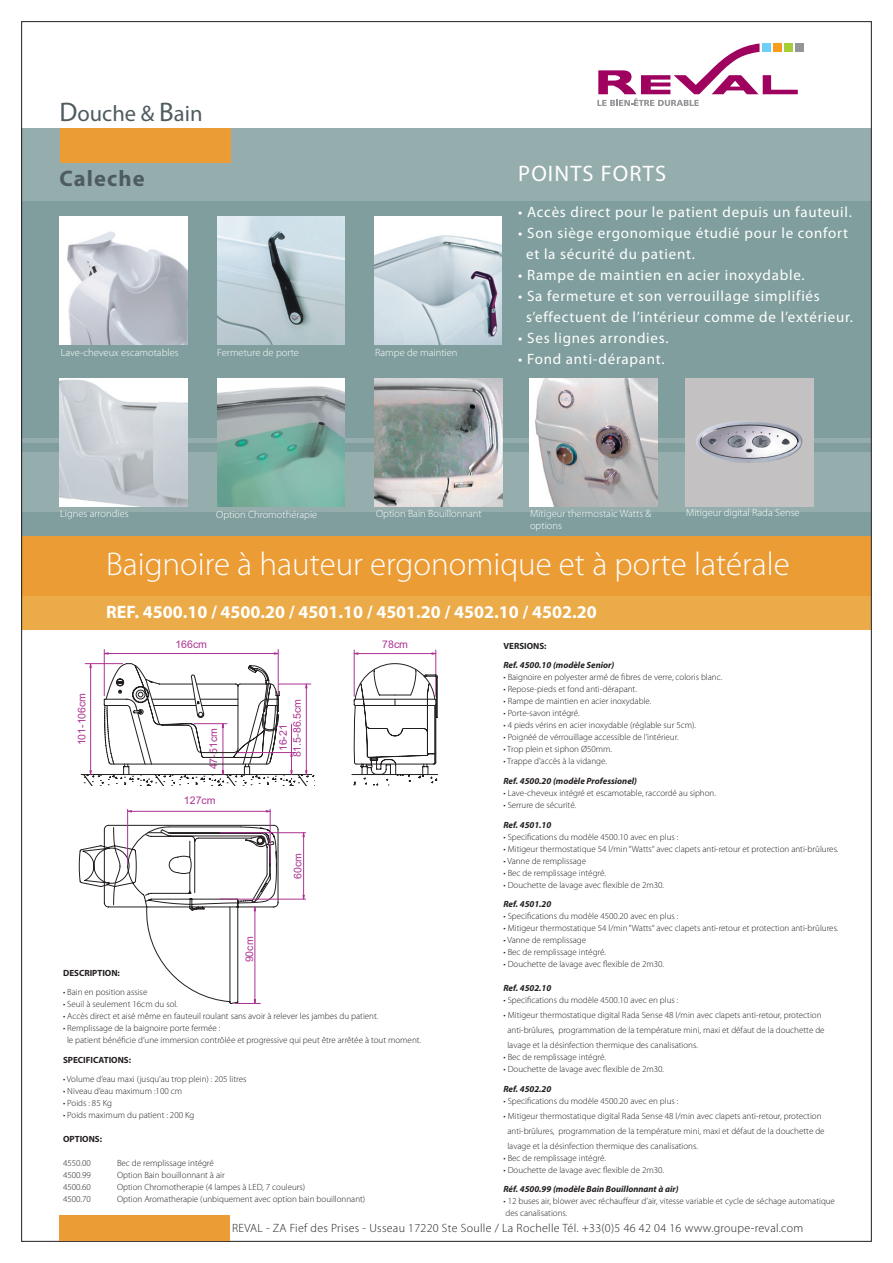
<style>
.page{position:relative;width:893px;height:1263px;background:#fff}
.page>*{position:absolute;margin:0;border:0;box-sizing:border-box;transform-origin:0 0}
.t1{font:300 33px "Myriad Pro";color:#fff}
.t2{font:22.5px "Myriad Pro";color:#4e5b5f}
.t3{font:22.5px "Myriad Pro";letter-spacing:.05em;color:#fff}
.t4{font:700 22.5px "Myriad Pro";letter-spacing:.05em;color:#4e5b5f}
.t5{font:700 18px "Myriad Pro";color:#fff}
.t6{font:15px/21px "Myriad Pro";letter-spacing:.05em;color:#fff}
.t7{font:300 12px "Myriad Pro";letter-spacing:.025em;color:#231f20}
.t8{font:300 10.5px/12.6px "Myriad Pro";color:#fff}
.t9{font:10.5px/14px "Arial";color:#ad3393}
.t10{font:300 9px/15px "Myriad Pro";color:#231f20}
.t11{font:italic 700 9px "Myriad Pro";color:#231f20}
.t12{font:700 9px "Myriad Pro";color:#231f20}
.s1{font-size:27px}
</style>
<div class="page">
<div style="left:22px;top:595px;width:849px;height:34px;background:#ebab48"></div>
<div style="left:22px;top:200px;width:849px;height:336px;background:#7f9e9d"></div>
<div style="left:22px;top:453px;width:849px;height:59px;background:#96adad"></div>
<div style="left:22px;top:536px;width:849px;height:59px;background:#ec9c35"></div>
<hr style="left:22px;top:438px;width:849px;height:4px;background:#96adad">
<div style="left:22px;top:128px;width:849px;height:72px;background:#96adad"></div>
<div style="left:60px;top:128px;width:170px;height:34px;background:#ec9c35"></div>
<div style="left:60px;top:1215px;width:170px;height:26px;background:#ec9c35"></div>
<img style="left:374px;top:217px;width:128px;height:127px">
<hr style="left:278px;top:649px;width:1px;height:47px;background:#ad3393">
<hr style="left:104px;top:649px;width:1px;height:47px;background:#ad3393">
<hr style="left:436px;top:650px;width:1px;height:46px;background:#ad3393">
<hr style="left:354px;top:650px;width:1px;height:46px;background:#ad3393">
<svg style="left:105px;top:653px;width:23px;height:1px"></svg>
<svg style="left:128px;top:653px;width:308px;height:8px"></svg>
<svg style="left:79px;top:661px;width:359px;height:343px"></svg>
<svg style="left:597px;top:43px;width:201px;height:63px"></svg>
<div style="left:762px;top:43px;width:9px;height:9px;background:#6bcff6"></div>
<div style="left:773px;top:43px;width:9px;height:9px;background:#f89c1c"></div>
<div style="left:784px;top:43px;width:9px;height:9px;background:#a6ce39"></div>
<div style="left:795px;top:43px;width:8px;height:9px;background:#939598"></div>
<img style="left:60px;top:217px;width:128px;height:127px">
<img style="left:217px;top:217px;width:128px;height:127px">
<img style="left:217px;top:378px;width:128px;height:128px">
<img style="left:60px;top:378px;width:128px;height:128px">
<img style="left:530px;top:378px;width:127px;height:128px">
<img style="left:375px;top:378px;width:127px;height:128px">
<img style="left:686px;top:378px;width:127px;height:128px">
<h2 class="t2" style="left:60px;top:101px;width:144px"><span class="s1">D</span>ouche &amp; <span class="s1">B</span>ain</h2>
<h2 class="t4" style="left:60px;top:166px;width:87px">Caleche</h2>
<p class="t8" style="left:61px;top:346px;width:120px">Lave-cheveux escamotables</p>
<p class="t8" style="left:217px;top:346px;width:83px">Fermeture de porte</p>
<p class="t8" style="left:375px;top:346px;width:84px">Rampe de maintien</p>
<h2 class="t3" style="left:518px;top:161px;width:149px">POINTS FORTS</h2>
<h3 class="t6" style="left:518px;top:202px;width:335px">• Accès direct pour le patient depuis un fauteuil.</h3>
<h3 class="t6" style="left:526px;top:223px;width:324px;text-indent:-8px">• Son siège ergonomique étudié pour le confort et la sécurité du patient.</h3>
<h3 class="t6" style="left:518px;top:265px;width:288px">• Rampe de maintien en acier inoxydable.</h3>
<h3 class="t6" style="left:526px;top:286px;width:328px;text-indent:-8px">• Sa fermeture et son verrouillage simplifiés s’effectuent de l’intérieur comme de l’extérieur.</h3>
<h3 class="t6" style="left:518px;top:328px;width:152px">• Ses lignes arrondies.</h3>
<h3 class="t6" style="left:518px;top:349px;width:148px">• Fond anti-dérapant.</h3>
<p class="t8" style="left:60px;top:507px;width:70px">Lignes arrondies</p>
<p class="t8" style="left:216px;top:508px;width:103px">Option Chromothérapie</p>
<p class="t8" style="left:376px;top:508px;width:107px">Option Bain Bouillonnant</p>
<p class="t8" style="left:686px;top:506px;width:115px">Mitigeur digital Rada Sense</p>
<p class="t8" style="left:530px;top:507px;width:123px">Mitigeur thermostaic Watts &amp; options</p>
<h1 class="t1" style="left:106px;top:546px;width:685px">Baignoire à hauteur ergonomique et à porte latérale</h1>
<h3 class="t5" style="left:106px;top:602px;width:492px">REF. 4500.10 / 4500.20 / 4501.10 / 4501.20 / 4502.10 / 4502.20</h3>
<p class="t12" style="left:503px;top:641px;width:45px">VERSIONS:</p>
<p class="t11" style="left:503px;top:660px;width:112px">Ref. 4500.10 (modèle Senior)</p>
<p class="t10" style="left:503px;top:670px;width:220px">• Baignoire en polyester armé de fibres de verre, coloris blanc.</p>
<p class="t10" style="left:503px;top:682px;width:135px">• Repose-pieds et fond anti-dérapant.</p>
<p class="t10" style="left:503px;top:694px;width:149px">• Rampe de maintien en acier inoxydable.</p>
<p class="t10" style="left:503px;top:706px;width:78px">• Porte-savon intégré.</p>
<p class="t10" style="left:503px;top:718px;width:194px">• 4 pieds vérins en acier inoxydable (réglable sur 5cm).</p>
<p class="t10" style="left:503px;top:730px;width:177px">• Poignéé de vérrouillage accessible de l’intérieur.</p>
<p class="t10" style="left:503px;top:742px;width:110px">• Trop plein et siphon Ø50mm.</p>
<p class="t10" style="left:503px;top:754px;width:105px">• Trappe d’accès à la vidange.</p>
<p class="t11" style="left:503px;top:776px;width:135px">Ref. 4500.20 (modèle Professionel)</p>
<p class="t10" style="left:503px;top:786px;width:214px">• Lave-cheveux intégré et escamotable, raccordé au siphon.</p>
<p class="t10" style="left:503px;top:798px;width:74px">• Serrure de sécurité.</p>
<p class="t11" style="left:503px;top:819px;width:49px">Ref. 4501.10</p>
<p class="t10" style="left:503px;top:829px;width:176px">• Specifications du modèle 4500.10 avec en plus :</p>
<p class="t10" style="left:503px;top:841px;width:336px">• Mitigeur thermostatique 54 l/min ‘‘Watts‘‘ avec clapets anti-retour et protection anti-brûlures.</p>
<p class="t10" style="left:503px;top:853px;width:84px">• Vanne de remplissage</p>
<p class="t10" style="left:503px;top:865px;width:104px">• Bec de remplissage intégré.</p>
<p class="t10" style="left:503px;top:877px;width:162px">• Douchette de lavage avec flexible de 2m30.</p>
<p class="t11" style="left:503px;top:899px;width:49px">Ref. 4501.20</p>
<p class="t10" style="left:503px;top:909px;width:176px">• Specifications du modèle 4500.20 avec en plus :</p>
<p class="t10" style="left:503px;top:921px;width:336px">• Mitigeur thermostatique 54 l/min ‘‘Watts‘‘ avec clapets anti-retour et protection anti-brûlures.</p>
<p class="t10" style="left:503px;top:933px;width:84px">• Vanne de remplissage</p>
<p class="t10" style="left:503px;top:945px;width:104px">• Bec de remplissage intégré.</p>
<p class="t10" style="left:503px;top:957px;width:162px">• Douchette de lavage avec flexible de 2m30.</p>
<p class="t11" style="left:503px;top:983px;width:49px">Ref. 4502.10</p>
<p class="t10" style="left:503px;top:993px;width:176px">• Specifications du modèle 4500.10 avec en plus :</p>
<p class="t10" style="left:507px;top:1008px;width:319px;text-indent:-4px">• Mitigeur thermostatique digital Rada Sense 48 l/min avec clapets anti-retour, protection anti-brûlures, programmation de la température mini, maxi et défaut de la douchette de lavage et la désinfection thermique des canalisations.</p>
<p class="t10" style="left:503px;top:1050px;width:104px">• Bec de remplissage intégré.</p>
<p class="t10" style="left:503px;top:1062px;width:162px">• Douchette de lavage avec flexible de 2m30.</p>
<p class="t11" style="left:503px;top:1083px;width:49px">Ref. 4502.20</p>
<p class="t10" style="left:503px;top:1093px;width:176px">• Specifications du modèle 4500.20 avec en plus :</p>
<p class="t10" style="left:507px;top:1108px;width:319px;text-indent:-4px">• Mitigeur thermostatique digital Rada Sense 48 l/min avec clapets anti-retour, protection anti-brûlures, programmation de la température mini, maxi et défaut de la douchette de lavage et la désinfection thermique des canalisations.</p>
<p class="t10" style="left:503px;top:1150px;width:104px">• Bec de remplissage intégré.</p>
<p class="t10" style="left:503px;top:1162px;width:162px">• Douchette de lavage avec flexible de 2m30.</p>
<p class="t11" style="left:503px;top:1184px;width:177px">Réf. 4500.99 (modèle Bain Bouillonnant à air)</p>
<p class="t10" style="left:503px;top:1195px;width:333px;line-height:12px">• 12 buses air, blower avec réchauffeur d’air, vitesse variable et cycle de séchage automatique des canalisations.</p>
<p class="t9" style="left:175px;top:638px;width:33px">166cm</p>
<p class="t9" style="left:382px;top:638px;width:27px">78cm</p>
<p class="t9" style="left:75px;top:745px;width:54px;rotate:-90deg">101-106cm</p>
<p class="t9" style="left:276px;top:757px;width:60px;text-indent:6px;rotate:-90deg">16-21<br>81.5-86.5cm</p>
<p class="t9" style="left:206px;top:769px;width:43px;rotate:-90deg">47-51cm</p>
<p class="t9" style="left:184px;top:794px;width:33px">127cm</p>
<p class="t9" style="left:291px;top:879px;width:27px;rotate:-90deg">60cm</p>
<p class="t9" style="left:243px;top:962px;width:27px;rotate:-90deg">90cm</p>
<p class="t12" style="left:63px;top:968px;width:58px">DESCRIPTION:</p>
<p class="t10" style="left:63px;top:985px;width:86px">• Bain en position assise</p>
<p class="t10" style="left:63px;top:997px;width:116px">• Seuil à seulement 16cm du sol.</p>
<p class="t10" style="left:63px;top:1009px;width:317px">• Accès direct et aisé même en fauteuil roulant sans avoir à relever les jambes du patient.</p>
<p class="t10" style="left:67px;top:1022px;width:356px;line-height:12px;text-indent:-4px">• Remplissage de la baignoire porte fermée :<br>le patient bénéficie d’une immersion contrôlée et progressive qui peut être arrêtée à tout moment.</p>
<p class="t12" style="left:63px;top:1055px;width:70px">SPECIFICATIONS:</p>
<p class="t10" style="left:63px;top:1072px;width:185px">• Volume d’eau maxi (jusqu’au trop plein) : 205 litres</p>
<p class="t10" style="left:63px;top:1084px;width:121px">• Niveau d’eau maximum :100 cm</p>
<p class="t10" style="left:63px;top:1096px;width:51px">• Poids : 85 Kg</p>
<p class="t10" style="left:63px;top:1108px;width:133px">• Poids maximum du patient : 200 Kg</p>
<p class="t12" style="left:63px;top:1134px;width:41px">OPTIONS:</p>
<p class="t10" style="left:63px;top:1156px;width:29px">4550.00</p>
<p class="t10" style="left:117px;top:1156px;width:98px">Bec de remplissage intégré</p>
<p class="t10" style="left:63px;top:1168px;width:29px">4500.99</p>
<p class="t10" style="left:117px;top:1168px;width:109px">Option Bain bouillonnant à air</p>
<p class="t10" style="left:63px;top:1180px;width:29px">4500.60</p>
<p class="t10" style="left:117px;top:1180px;width:190px">Option Chromotherapie (4 lampes à LED, 7 couleurs)</p>
<p class="t10" style="left:63px;top:1192px;width:29px">4500.70</p>
<p class="t10" style="left:117px;top:1192px;width:250px">Option Aromatherapie (unbiquement avec option bain bouillonnant)</p>
<h3 class="t7" style="left:232px;top:1222px;width:573px">REVAL - ZA Fief des Prises - Usseau 17220 Ste Soulle / La Rochelle Tél. +33(0)5 46 42 04 16 www.groupe-reval.com</h3>
</div>
